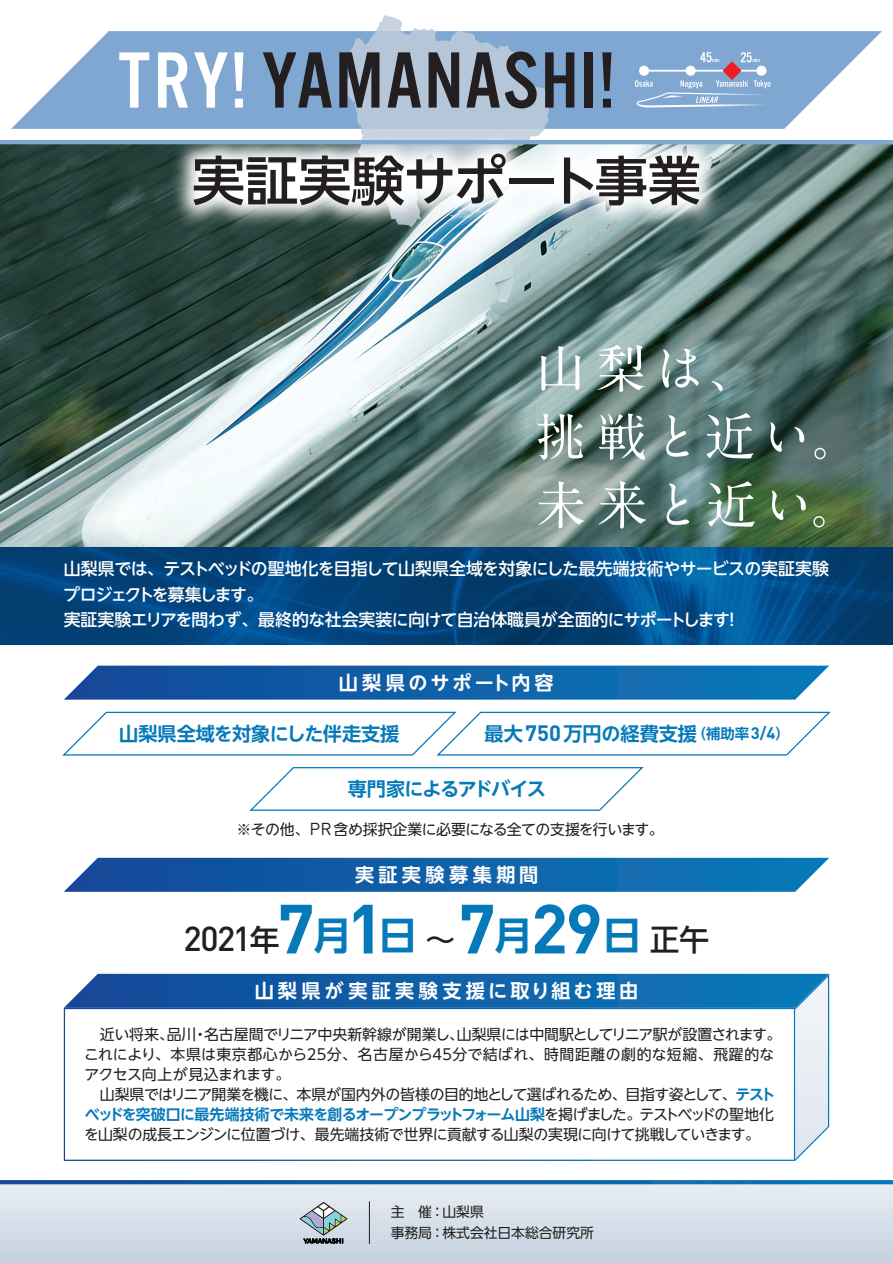
<style>
.page{position:relative;width:893px;height:1263px;background:#fff}
.page>*{position:absolute;margin:0;border:0;box-sizing:border-box;transform-origin:0 0}
.t1{font:700 68.4px "DIN Pro";color:#067ab9}
.t2{font:500 53.1px "UD Shin Go NT Pro";letter-spacing:-.025em;color:#231f20}
.t3{font:500 34.2px "DIN Pro";color:#231f20}
.t4{font:700 19.2px "UD Shin Go NT Pro De";letter-spacing:-.01em;color:#067ab9}
.t5{font:700 19.2px "UD Shin Go NT Pro De";letter-spacing:.21em;color:#fff}
.t6{font:700 19.2px "UD Shin Go NT Pro De";letter-spacing:-.065em;color:#067ab9}
.t7{font:700 19.2px "UD Shin Go NT Pro De";letter-spacing:.16em;color:#fff}
.t8{font:700 19.2px "UD Shin Go NT Pro De";letter-spacing:.235em;color:#fff}
.t9{font:500 16.8px/25.5px "UD Shin Go NT Pro";letter-spacing:-.025em;color:#fff}
.t10{font:14.85px "UD Shin Go NT Pro";letter-spacing:-.02em;color:#231f20}
.t11{font:14.85px/20.2px "UD Shin Go NT Pro";color:#231f20}
.t12{font:700 14.85px "UD Shin Go NT Pro De";letter-spacing:-.05em;color:#067ab9}
.t13{font:13.8px/21.3px "UD Shin Go NT Pro";color:#231f20}
.s1{font-family:"DIN Pro";font-size:17.1px}
.s2{font-family:"DIN Pro";font-size:22.05px}
.s3{font-size:14.4px}
.s4{font-family:"DIN Pro";font-size:16.5px}
.s5{font-family:"UD Shin Go NT Pro De";font-size:38.7px}
.s6{font-family:"UD Shin Go NT Pro";font-weight:500;font-size:29.7px;color:#231f20}
.s7{font-family:"UD Shin Go NT Pro";font-size:29.7px}
.s8{font-family:"UD Shin Go NT Pro De";font-weight:700;color:#067ab9}
.s9{font-family:"UD Shin Go NT Pro";font-weight:400;color:#231f20}
</style>
<div class="page">
<img style="left:0;top:284px;width:893px;height:263px">
<div style="left:0;top:1182px;width:893px;height:81px;background:linear-gradient(to bottom,#e2e9f1,#c9d4e1)"></div>
<svg style="left:541px;top:346px;width:39px;height:45px"></svg>
<svg style="left:597px;top:345px;width:48px;height:47px"></svg>
<svg style="left:662px;top:349px;width:37px;height:39px"></svg>
<svg style="left:712px;top:381px;width:11px;height:10px"></svg>
<svg style="left:537px;top:414px;width:46px;height:46px"></svg>
<svg style="left:599px;top:413px;width:46px;height:47px"></svg>
<svg style="left:666px;top:415px;width:23px;height:42px"></svg>
<svg style="left:706px;top:413px;width:47px;height:45px"></svg>
<svg style="left:770px;top:422px;width:34px;height:30px"></svg>
<svg style="left:814px;top:448px;width:12px;height:11px"></svg>
<svg style="left:538px;top:481px;width:46px;height:47px"></svg>
<svg style="left:599px;top:481px;width:47px;height:47px"></svg>
<svg style="left:667px;top:483px;width:22px;height:42px"></svg>
<svg style="left:708px;top:481px;width:47px;height:46px"></svg>
<svg style="left:772px;top:490px;width:34px;height:30px"></svg>
<svg style="left:813px;top:516px;width:12px;height:11px"></svg>
<img style="left:0;top:547px;width:893px;height:97px">
<svg style="left:64px;top:858px;width:765px;height:34px;background:#1a68ac"></svg>
<svg style="left:64px;top:666px;width:765px;height:34px;background:#1c69ac"></svg>
<svg style="left:64px;top:974px;width:765px;height:187px"></svg>
<svg style="left:249px;top:767px;width:395px;height:44px"></svg>
<svg style="left:62px;top:711px;width:769px;height:45px"></svg>
<img style="left:0;top:31px;width:893px;height:253px">
<hr style="left:0;top:140px;width:893px;height:4px;background:#7fa7d1">
<svg style="left:0;top:1180px;width:893px;height:4px;background:#1363a9"></svg>
<svg style="left:119px;top:52px;width:30px;height:56px"></svg>
<svg style="left:158px;top:52px;width:30px;height:56px"></svg>
<svg style="left:194px;top:52px;width:34px;height:56px"></svg>
<svg style="left:234px;top:52px;width:9px;height:56px"></svg>
<svg style="left:263px;top:52px;width:69px;height:56px;background:#566b83"></svg>
<svg style="left:339px;top:15px;width:235px;height:212px"></svg>
<div style="left:584px;top:52px;width:9px;height:56px;background:#231f20"></div>
<svg style="left:602px;top:52px;width:9px;height:56px"></svg>
<svg style="left:635px;top:52px;width:139px;height:55px;background:#95b1d3"></svg>
<hr style="left:369px;top:1201px;width:1px;height:43px;background:#231f20">
<svg style="left:300px;top:1202px;width:47px;height:41px;background:#a4b1b7"></svg>
<h2 class="t2" style="left:192px;top:137px;width:511px">実証実験サポート事業</h2>
<p class="t9" style="left:63px;top:556px;width:767px">山梨県では、テストベッドの聖地化を目指して山梨県全域を対象にした最先端技術やサービスの実証実験プロジェクトを募集します。<br>実証実験エリアを問わず、最終的な社会実装に向けて自治体職員が全面的にサポートします！</p>
<p class="t7" style="left:339px;top:667px;width:216px">山梨県のサポート内容</p>
<p class="t4" style="left:119px;top:718px;width:282px">山梨県全域を対象にした伴走支援</p>
<p class="t6" style="left:348px;top:773px;width:200px">専門家によるアドバイス</p>
<p class="t10" style="left:237px;top:817px;width:429px">※その他、<span class="s1">PR</span> 含め採択企業に必要になる全ての支援を行います。</p>
<p class="t4" style="left:484px;top:718px;width:307px">最大<span class="s2">750</span>万円の経費支援<span class="s3">（補助率</span><span class="s4">3/4</span><span class="s3">）</span></p>
<p class="t8" style="left:355px;top:859px;width:185px">実証実験募集期間</p>
<h1 class="t1" style="left:277px;top:882px;width:433px">7<span class="s5">月</span>1<span class="s5">日</span><span class="s6">～</span>7<span class="s5">月</span>29<span class="s5">日</span><span class="s6">正午</span></h1>
<h3 class="t3" style="left:183px;top:915px;width:98px">2021<span class="s7">年</span></h3>
<p class="t5" style="left:255px;top:975px;width:385px">山梨県が実証実験支援に取り組む理由</p>
<p class="t11" style="left:84px;top:1023px;width:699px">　近い将来、品川・名古屋間でリニア中央新幹線が開業し、山梨県には中間駅としてリニア駅が設置されます。これにより、本県は東京都心から２５分、名古屋から４５分で結ばれ、時間距離の劇的な短縮、飛躍的なアクセス向上が見込まれます。</p>
<p class="t10" style="left:100px;top:1082px;width:677px">山梨県ではリニア開業を機に、本県が国内外の皆様の目的地として選ばれるため、目指す姿として、<span class="s8">テスト</span></p>
<p class="t12" style="left:85px;top:1102px;width:690px">ベッドを突破口に最先端技術で未来を創るオープンプラットフォーム山梨<span class="s9">を掲げました。テストベッドの聖地化</span></p>
<p class="t10" style="left:84px;top:1123px;width:677px">を山梨の成長エンジンに位置づけ、最先端技術で世界に貢献する山梨の実現に向けて挑戦していきます。</p>
<p class="t13" style="left:391px;top:1201px;width:205px">主　催：山梨県<br>事務局：株式会社日本総合研究所</p>
</div>
